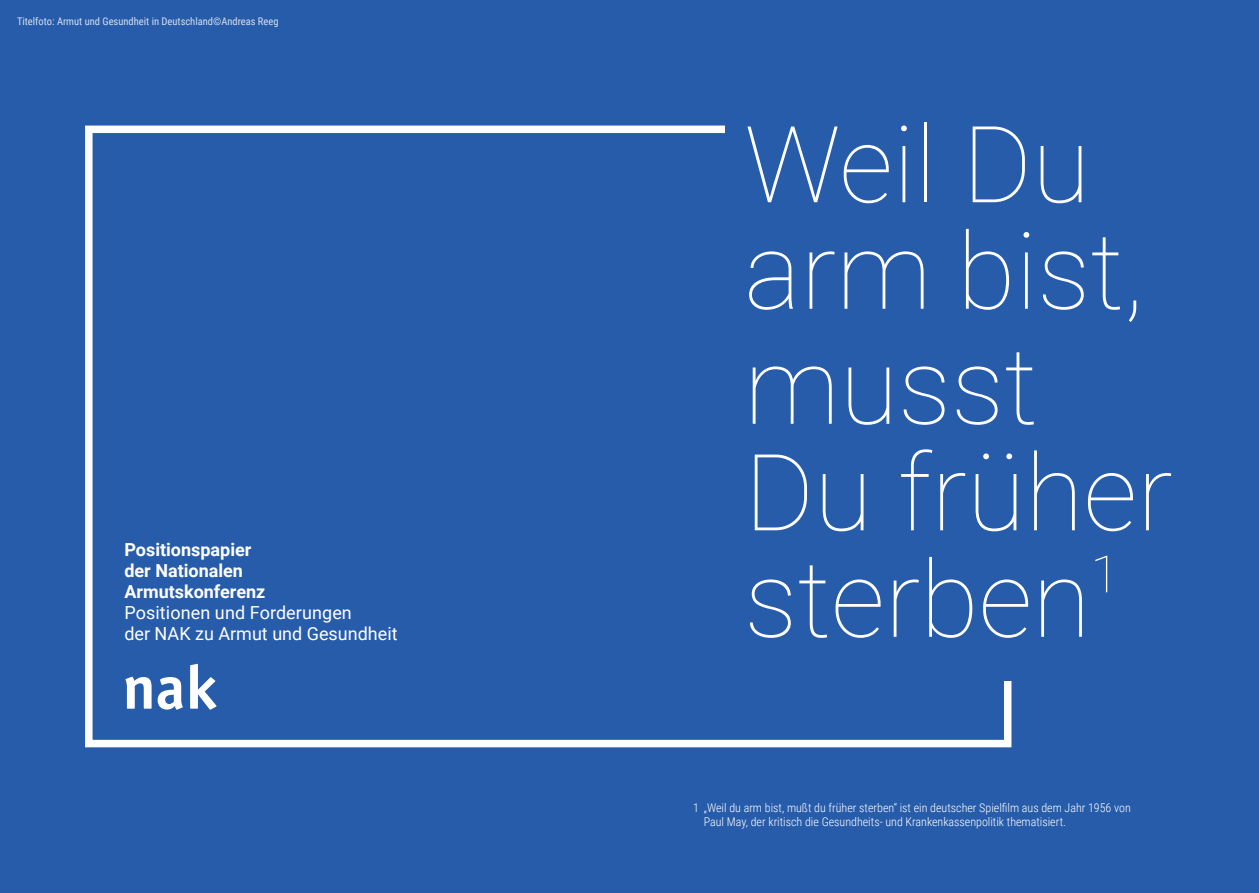
<style>
.page{position:relative;width:1259px;height:893px;background:#275caa}
.page>*{position:absolute;margin:0;border:0;box-sizing:border-box;transform-origin:0 0}
.t1{font:100 106.5px/108.6px "Roboto";color:#fff}
.t2{font:18px/21px "Roboto";color:#fff}
.t3{font:700 18px/21px "Roboto";color:#fff}
.t4{font:300 12px/14.4px "Roboto Condensed";color:#fff}
.t5{font:10.5px "Roboto Condensed";color:#fff}
</style>
<div class="page">
<div style="left:85px;top:126px;width:926px;height:621px;border:8px solid #fff"></div>
<div style="left:725px;top:69px;width:468px;height:611px;background:#275caa"></div>
<svg style="left:125px;top:677px;width:27px;height:32px"></svg>
<svg style="left:158px;top:677px;width:25px;height:33px"></svg>
<svg style="left:190px;top:664px;width:26px;height:46px"></svg>
<p class="t5" style="left:17px;top:14px;width:263px">Titelfoto: Armut und Gesundheit in Deutschland©Andreas Reeg</p>
<h2 class="t3" style="left:124px;top:538px;width:142px">Positionspapier der Nationalen<br>Armutskonferenz</h2>
<h2 class="t2" style="left:124px;top:601px;width:275px">Positionen und Forderungen<br>der NAK zu Armut und Gesundheit</h2>
<h1 class="t1" style="left:744px;top:106px;width:430px">Weil Du arm bist, musst<br>Du früher sterben<sup>1</sup></h1>
<p class="t4" style="left:704px;top:800px;width:428px;text-indent:-10px">1 „Weil du arm bist, mußt du früher sterben“ ist ein deutscher Spielfilm aus dem Jahr 1956 von<br>Paul May, der kritisch die Gesundheits- und Krankenkassenpolitik thematisiert.</p>
</div>
